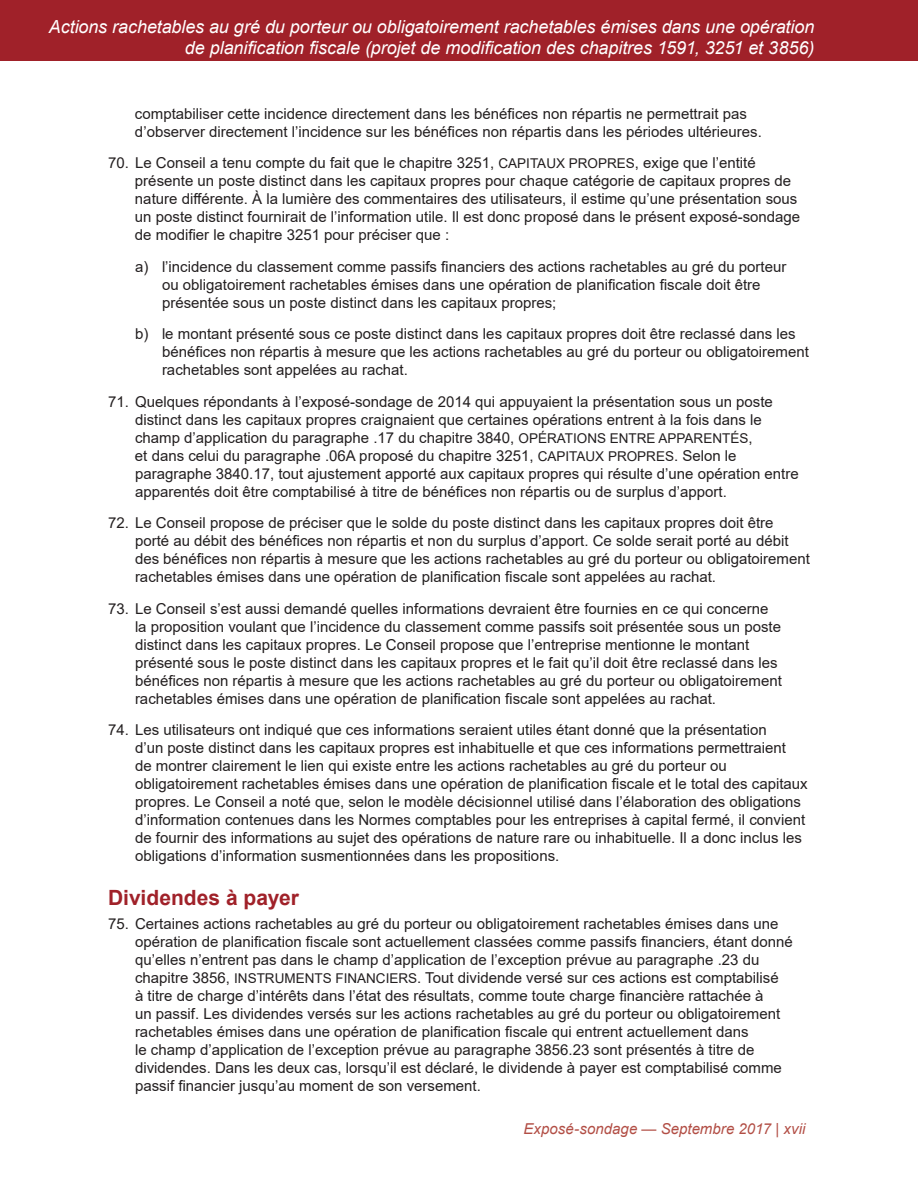
<style>
.page{position:relative;width:918px;height:1188px;background:#fff}
.page>*{position:absolute;margin:0;border:0;box-sizing:border-box;transform-origin:0 0}
.Pre_Content_-_Head_2{font:700 21px "Arial";color:#a02129}
.t1{font:italic 18px/21.6px "Arial";letter-spacing:-.005em;color:#fff;text-align:right}
.t2{font:15px/18px "Arial";color:#231f20}
.t3{font:italic 15px "Arial";color:#b24e45}
.s1{font-size:13.5px}
.s2{font-style:normal}
</style>
<div class="page">
<div style="left:0;top:0;width:918px;height:61px;background:#a02129"></div>
<p class="t1" style="left:49px;top:16px;width:767px">Actions rachetables au gré du porteur ou obligatoirement rachetables émises dans une opération de planification fiscale (projet de modification des chapitres 1591, 3251 et 3856)</p>
<p class="t2" style="left:135px;top:105px;width:628px">comptabiliser cette incidence directement dans les bénéfices non répartis ne permettrait pas d’observer directement l’incidence sur les bénéfices non répartis dans les périodes ultérieures.</p>
<p class="t2" style="left:135px;top:154px;width:667px;text-indent:-27px">70. Le Conseil a tenu compte du fait que le chapitre 3251, <span class="s1">CAPITAUX PROPRES</span>, exige que l’entité présente un poste distinct dans les capitaux propres pour chaque catégorie de capitaux propres de nature différente. À la lumière des commentaires des utilisateurs, il estime qu’une présentation sous un poste distinct fournirait de l’information utile. Il est donc proposé dans le présent exposé-sondage de modifier le chapitre 3251 pour préciser que :</p>
<p class="t2" style="left:162px;top:258px;width:626px;text-indent:-27px">a) l’incidence du classement comme passifs financiers des actions rachetables au gré du porteur ou obligatoirement rachetables émises dans une opération de planification fiscale doit être présentée sous un poste distinct dans les capitaux propres;</p>
<p class="t2" style="left:162px;top:325px;width:648px;text-indent:-27px">b) le montant présenté sous ce poste distinct dans les capitaux propres doit être reclassé dans les bénéfices non répartis à mesure que les actions rachetables au gré du porteur ou obligatoirement rachetables sont appelées au rachat.</p>
<p class="t2" style="left:135px;top:393px;width:665px;text-indent:-27px">71. Quelques répondants à l’exposé-sondage de 2014 qui appuyaient la présentation sous un poste distinct dans les capitaux propres craignaient que certaines opérations entrent à la fois dans le champ d’application du paragraphe .17 du chapitre 3840, <span class="s1">OPÉRATIONS ENTRE APPARENTÉS</span>,<br>et dans celui du paragraphe .06A proposé du chapitre 3251, <span class="s1">CAPITAUX PROPRES</span>. Selon le paragraphe 3840.17, tout ajustement apporté aux capitaux propres qui résulte d’une opération entre apparentés doit être comptabilisé à titre de bénéfices non répartis ou de surplus d’apport.</p>
<p class="t2" style="left:135px;top:514px;width:676px;text-indent:-27px">72. Le Conseil propose de préciser que le solde du poste distinct dans les capitaux propres doit être porté au débit des bénéfices non répartis et non du surplus d’apport. Ce solde serait porté au débit des bénéfices non répartis à mesure que les actions rachetables au gré du porteur ou obligatoirement rachetables émises dans une opération de planification fiscale sont appelées au rachat.</p>
<p class="t2" style="left:135px;top:600px;width:648px;text-indent:-27px">73. Le Conseil s’est aussi demandé quelles informations devraient être fournies en ce qui concerne la proposition voulant que l’incidence du classement comme passifs soit présentée sous un poste distinct dans les capitaux propres. Le Conseil propose que l’entreprise mentionne le montant présenté sous le poste distinct dans les capitaux propres et le fait qu’il doit être reclassé dans les bénéfices non répartis à mesure que les actions rachetables au gré du porteur ou obligatoirement rachetables émises dans une opération de planification fiscale sont appelées au rachat.</p>
<p class="t2" style="left:135px;top:721px;width:674px;text-indent:-27px">74. Les utilisateurs ont indiqué que ces informations seraient utiles étant donné que la présentation<br>d’un poste distinct dans les capitaux propres est inhabituelle et que ces informations permettraient<br>de montrer clairement le lien qui existe entre les actions rachetables au gré du porteur ou obligatoirement rachetables émises dans une opération de planification fiscale et le total des capitaux propres. Le Conseil a noté que, selon le modèle décisionnel utilisé dans l’élaboration des obligations d’information contenues dans les Normes comptables pour les entreprises à capital fermé, il convient de fournir des informations au sujet des opérations de nature rare ou inhabituelle. Il a donc inclus les obligations d’information susmentionnées dans les propositions.</p>
<p class="Pre_Content_-_Head_2" style="left:108px;top:883px;width:192px">Dividendes à payer</p>
<p class="t2" style="left:135px;top:915px;width:659px;text-indent:-27px">75. Certaines actions rachetables au gré du porteur ou obligatoirement rachetables émises dans une opération de planification fiscale sont actuellement classées comme passifs financiers, étant donné qu’elles n’entrent pas dans le champ d’application de l’exception prévue au paragraphe .23 du chapitre 3856, <span class="s1">INSTRUMENTS FINANCIERS</span>. Tout dividende versé sur ces actions est comptabilisé<br>à titre de charge d’intérêts dans l’état des résultats, comme toute charge financière rattachée à<br>un passif. Les dividendes versés sur les actions rachetables au gré du porteur ou obligatoirement rachetables émises dans une opération de planification fiscale qui entrent actuellement dans<br>le champ d’application de l’exception prévue au paragraphe 3856.23 sont présentés à titre de dividendes. Dans les deux cas, lorsqu’il est déclaré, le dividende à payer est comptabilisé comme passif financier jusqu’au moment de son versement.</p>
<p class="t3" style="left:523px;top:1119px;width:284px">Exposé-sondage — Septembre 2017 <span class="s2">|</span> xvii</p>
</div>
